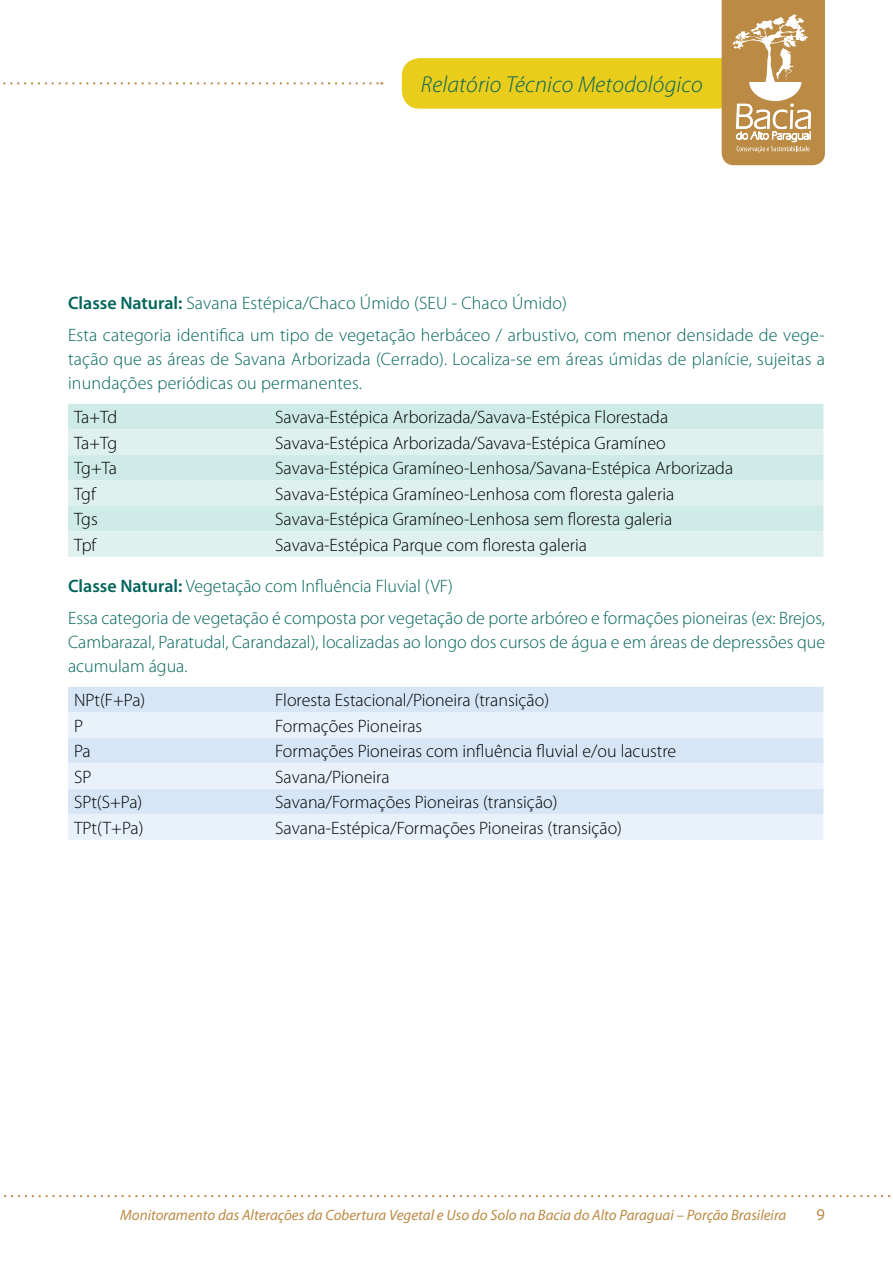
<style>
.page{position:relative;width:893px;height:1263px;background:#fff}
.page>*{position:absolute;margin:0;border:0;box-sizing:border-box;transform-origin:0 0}
.t1{font:italic 300 23.1px "Myriad Pro";letter-spacing:.01em;color:#01645a}
.t2{font:300 18px "Myriad Pro";color:#000}
.t3{font:300 18px/32.5px "Myriad Pro";letter-spacing:.005em;color:#01645a}
.t4{font:16.5px "Myriad Pro";color:#bb8a44}
.t5{font:italic 15px "Myriad Pro";color:#bb8a44}
.s1{font-weight:600}
</style>
<div class="page">
<div style="left:402px;top:58px;width:334px;height:51px;background:#eacc1b;border-radius:18px"></div>
<svg style="left:4px;top:1195px;width:887px;height:2px"></svg>
<svg style="left:3px;top:82px;width:379px;height:3px"></svg>
<svg style="left:722px;top:0;width:103px;height:165px;background:#c79f66"></svg>
<div style="left:68px;top:404px;width:755px;height:25px;background:#cfebe8"></div>
<svg style="left:68px;top:429px;width:755px;height:128px;background:#d8eeeb"></svg>
<div style="left:68px;top:687px;width:755px;height:25px;background:#d6e6f6"></div>
<svg style="left:68px;top:712px;width:755px;height:128px;background:#e1ecf8"></svg>
<p class="t1" style="left:421px;top:72px;width:283px">Relatório Técnico Metodológico</p>
<p class="t3" style="left:68px;top:287px;width:758px"><span class="s1">Classe Natural:</span> Savana Estépica/Chaco Úmido (SEU - Chaco Úmido)<br>Esta categoria identifica um tipo de vegetação herbáceo / arbustivo, com menor densidade de vege-</p>
<p class="t3" style="left:68px;top:348px;width:758px;line-height:24px">tação que as áreas de Savana Arborizada (Cerrado). Localiza-se em áreas úmidas de planície, sujeitas a inundações periódicas ou permanentes.</p>
<p class="t2" style="left:74px;top:407px;width:45px">Ta+Td</p>
<p class="t2" style="left:275px;top:407px;width:394px">Savava-Estépica Arborizada/Savava-Estépica Florestada</p>
<p class="t2" style="left:74px;top:433px;width:45px">Ta+Tg</p>
<p class="t2" style="left:275px;top:433px;width:392px">Savava-Estépica Arborizada/Savava-Estépica Gramíneo</p>
<p class="t2" style="left:74px;top:458px;width:45px">Tg+Ta</p>
<p class="t2" style="left:275px;top:458px;width:459px">Savava-Estépica Gramíneo-Lenhosa/Savana-Estépica Arborizada</p>
<p class="t2" style="left:74px;top:484px;width:23px">Tgf</p>
<p class="t2" style="left:275px;top:484px;width:401px">Savava-Estépica Gramíneo-Lenhosa com floresta galeria</p>
<p class="t2" style="left:74px;top:509px;width:25px">Tgs</p>
<p class="t2" style="left:275px;top:509px;width:398px">Savava-Estépica Gramíneo-Lenhosa sem floresta galeria</p>
<p class="t2" style="left:74px;top:535px;width:24px">Tpf</p>
<p class="t2" style="left:275px;top:535px;width:313px">Savava-Estépica Parque com floresta galeria</p>
<p class="t3" style="left:68px;top:570px;width:758px"><span class="s1">Classe Natural:</span> Vegetação com Influência Fluvial (VF)<br>Essa categoria de vegetação é composta por vegetação de porte arbóreo e formações pioneiras (ex: Brejos,</p>
<p class="t3" style="left:68px;top:631px;width:758px;line-height:24px">Cambarazal, Paratudal, Carandazal), localizadas ao longo dos cursos de água e em áreas de depressões que acumulam água.</p>
<p class="t2" style="left:74px;top:690px;width:73px">NPt(F+Pa)</p>
<p class="t2" style="left:275px;top:690px;width:275px">Floresta Estacional/Pioneira (transição)</p>
<p class="t2" style="left:74px;top:716px;width:11px">P</p>
<p class="t2" style="left:275px;top:716px;width:148px">Formações Pioneiras</p>
<p class="t2" style="left:74px;top:741px;width:18px">Pa</p>
<p class="t2" style="left:275px;top:741px;width:403px">Formações Pioneiras com influência fluvial e/ou lacustre</p>
<p class="t2" style="left:74px;top:767px;width:19px">SP</p>
<p class="t2" style="left:275px;top:767px;width:116px">Savana/Pioneira</p>
<p class="t2" style="left:74px;top:792px;width:70px">SPt(S+Pa)</p>
<p class="t2" style="left:275px;top:792px;width:284px">Savana/Formações Pioneiras (transição)</p>
<p class="t2" style="left:74px;top:818px;width:71px">TPt(T+Pa)</p>
<p class="t2" style="left:275px;top:818px;width:348px">Savana-Estépica/Formações Pioneiras (transição)</p>
<p class="t5" style="left:120px;top:1206px;width:668px">Monitoramento das Alterações da Cobertura Vegetal e Uso do Solo na Bacia do Alto Paraguai – Porção Brasileira</p>
<p class="t4" style="left:816px;top:1204px;width:10px">9</p>
</div>
